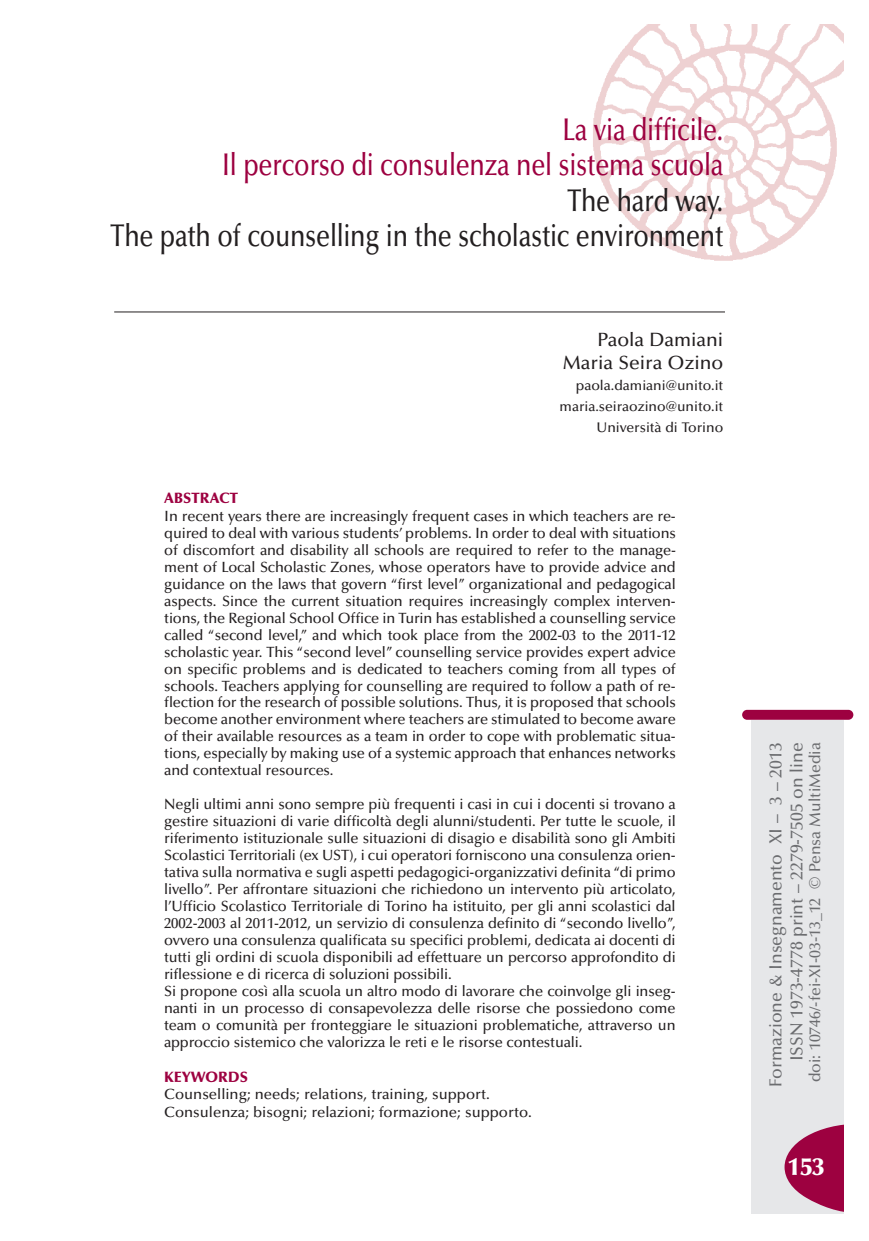
<style>
.page{position:relative;width:869px;height:1241px;background:#fff}
.page>*{position:absolute;margin:0;border:0;box-sizing:border-box;transform-origin:0 0}
.t1{font:500 31.5px/35.5px "Optima";letter-spacing:-.01em;color:#231f20;text-align:right;scale:.8 1}
.t2{font:500 31.5px/35.5px "Optima";letter-spacing:-.01em;color:#9d0140;text-align:right;scale:.8 1}
.t3{font:900 24.5px "Optima";color:#fff}
.t4{font:500 19.25px/23.6px "Optima";color:#231f20;text-align:right}
.t5{font:500 17.5px/21px "Optima";color:#6c6d70;text-align:right}
.t6{font:500 15.75px "Optima";color:#6c6d70}
.t7{font:500 14.88px/17px "Optima";letter-spacing:-.01em;color:#231f20}
.t8{font:900 14.88px "Optima";color:#9d0140}
.t9{font:500 14px/21px "Optima";color:#231f20;text-align:right}
</style>
<div class="page">
<img style="left:593px;top:25px;width:249px;height:236px">
<hr style="left:114px;top:311px;width:610px;height:1px;background:#231f20">
<div style="left:750px;top:720px;width:92px;height:493px;background:#e6e7e9"></div>
<div style="left:741px;top:709px;width:112px;height:10px;background:#9d0140;border-radius:5px"></div>
<svg style="left:784px;top:1123px;width:60px;height:89px"></svg>
<h1 class="t2" style="left:222px;top:114px;width:628px">La via difficile.<br>Il percorso di consulenza nel sistema scuola</h1>
<h1 class="t1" style="left:110px;top:185px;width:767px">The hard way.<br>The path of counselling in the scholastic environment</h1>
<p class="t4" style="left:562px;top:329px;width:162px">Paola Damiani<br>Maria Seira Ozino</p>
<p class="t9" style="left:559px;top:376px;width:165px">paola.damiani@unito.it maria.seiraozino@unito.it<br>Università di Torino</p>
<p class="t8" style="left:164px;top:492px;width:75px">ABSTRACT</p>
<p class="t7" style="left:164px;top:509px;width:513px;text-align:justify">In recent years there are increasingly frequent cases in which teachers are re&shy;quired to deal with various students’ problems. In order to deal with situations of discomfort and disability all schools are required to refer to the manage&shy;ment of Local Scholastic Zones, whose operators have to provide advice and guidance on the laws that govern “first level” organizational and pedagogical aspects. Since the current situation requires increasingly complex interven&shy;tions, the Regional School Office in Turin has established a counselling service called “second level,” and which took place from the 2002-03 to the 2011-12 scholastic year. This “second level” counselling service provides expert advice on specific problems and is dedicated to teachers coming from all types of schools. Teachers applying for counselling are required to follow a path of re&shy;flection for the research of possible solutions. Thus, it is proposed that schools become another environment where teachers are stimulated to become aware of their available resources as a team in order to cope with problematic situa&shy;tions, especially by making use of a systemic approach that enhances networks and contextual resources.</p>
<p class="t7" style="left:164px;top:797px;width:513px">Negli ultimi anni sono sempre più frequenti i casi in cui i docenti si trovano a gestire situazioni di varie difficoltà degli alunni/studenti. Per tutte le scuole, il riferimento istituzionale sulle situazioni di disagio e disabilità sono gli Ambiti Scolastici Territoriali (ex UST), i cui operatori forniscono una consulenza orien&shy;tativa sulla normativa e sugli aspetti pedagogici-organizzativi definita “di primo livello”. Per affrontare situazioni che richiedono un intervento più articolato, l’Ufficio Scolastico Territoriale di Torino ha istituito, per gli anni scolastici dal 2002-2003 al 2011-2012, un servizio di consulenza definito di “secondo livello”, ovvero una consulenza qualificata su specifici problemi, dedicata ai docenti di tutti gli ordini di scuola disponibili ad effettuare un percorso approfondito di riflessione e di ricerca di soluzioni possibili.<br>Si propone così alla scuola un altro modo di lavorare che coinvolge gli inseg&shy;nanti in un processo di consapevolezza delle risorse che possiedono come team o comunità per fronteggiare le situazioni problematiche, attraverso un approccio sistemico che valorizza le reti e le risorse contestuali.</p>
<p class="t8" style="left:164px;top:1070px;width:85px">KEYWORDS</p>
<p class="t7" style="left:164px;top:1086px;width:369px;line-height:17.8px">Counselling; needs; relations, training, support.<br>Consulenza; bisogni; relazioni; formazione; supporto.</p>
<p class="t5" style="left:766px;top:1086px;width:345px;rotate:-90deg">Formazione &amp; Insegnamento XI – 3 – 2013<br>ISSN 1973-4778 print – 2279-7505 on line</p>
<p class="t6" style="left:808px;top:1082px;width:341px;rotate:-90deg">doi: 10746/-fei-XI-03-13_12 © Pensa MultiMedia</p>
<h2 class="t3" style="left:787px;top:1156px;width:38px">153</h2>
</div>
